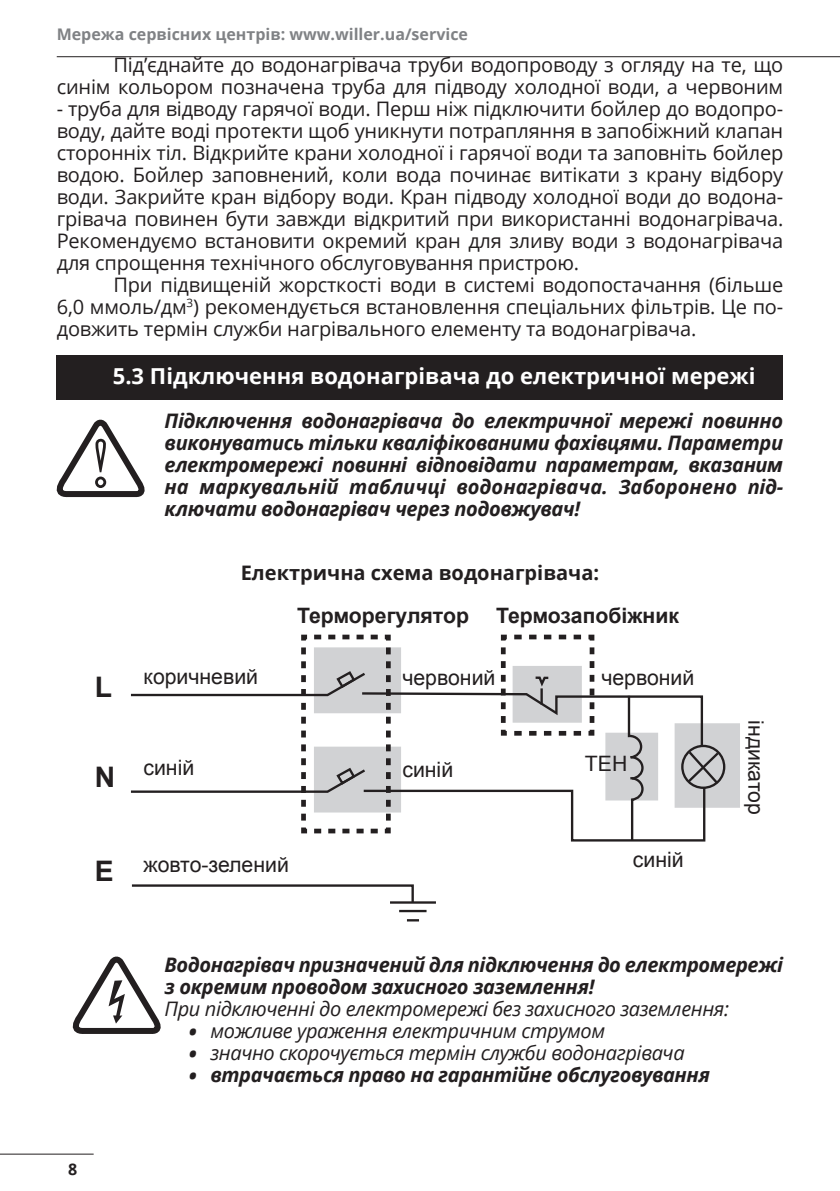
<style>
.page{position:relative;width:840px;height:1191px;background:#fff}
.page>*{position:absolute;margin:0;border:0;box-sizing:border-box;transform-origin:0 0}
.t1{font:700 28.2px "Arial";color:#231f20}
.t2{font:700 22px "Open Sans";color:#fff}
.t3{font:21.2px "Arial";color:#231f20}
.t4{font:700 21.2px "Arial";color:#231f20}
.t5{font:20px/22px "Open Sans";letter-spacing:-.01em;color:#231f20;text-align:justify}
.t6{font:italic 700 20px/22px "Open Sans";letter-spacing:-.02em;color:#231f20;text-align:justify}
.t7{font:italic 20px "Open Sans";letter-spacing:-.02em;color:#231f20}
.t8{font:700 20px "Open Sans";color:#231f20}
.t9{font:700 16px "Open Sans";color:#808285}
.t10{font:700 16px "Open Sans";color:#231f20}
.s1{font-size:28px}
.s2{font-weight:400;font-size:28px}
</style>
<div class="page">
<hr style="left:57px;top:56px;width:782px;height:1px;background:#231f20">
<hr style="left:0;top:1153px;width:94px;height:1px;background:#231f20">
<div style="left:57px;top:355px;width:725px;height:45px;background:#231f20"></div>
<svg style="left:56px;top:419px;width:89px;height:79px"></svg>
<svg style="left:72px;top:956px;width:89px;height:78px"></svg>
<div style="left:675px;top:724px;width:63px;height:82px;background:#d1d2d4"></div>
<div style="left:674px;top:723px;width:65px;height:84px;border:2px solid #d1d2d4"></div>
<svg style="left:130px;top:634px;width:596px;height:208px"></svg>
<svg style="left:131px;top:884px;width:284px;height:20px"></svg>
<hr style="left:390px;top:901px;width:45px;height:2px;background:#231f20">
<hr style="left:399px;top:910px;width:27px;height:2px;background:#231f20">
<svg style="left:407px;top:919px;width:12px;height:2px"></svg>
<p class="t9" style="left:57px;top:23px;width:412px">Мережа сервісних центрів: www.willer.ua/service</p>
<p class="t5" style="left:57px;top:53px;width:727px;text-align:right">Під’єднайте до водонагрівача труби водопроводу з огляду на те, що синім кольором позначена труба для підводу холодної води, а червоним</p>
<p class="t5" style="left:57px;top:97px;width:727px">- труба для відводу гарячої води. Перш ніж підключити бойлер до водопро&shy;воду, дайте воді протекти щоб уникнути потрапляння в запобіжний клапан сторонніх тіл. Відкрийте крани холодної i гарячої води та заповніть бойлер водою. Бойлер заповнений, коли вода починає витікати з крану відбору води. Закрийте кран відбору води. Кран підводу холодної води до водона&shy;грівача повинен бути завжди відкритий при використанні водонагрівача.<br>Рекомендуємо встановити окремий кран для зливу води з водонагрівача для спрощення технічного обслуговування пристрою.</p>
<p class="t5" style="left:57px;top:273px;width:727px;text-indent:57px">При підвищеній жорсткості води в системі водопостачання (більше 6,0 ммоль/дм<sup>3</sup>) рекомендується встановлення спеціальних фільтрів. Це по&shy;довжить термін служби нагрівального елементу та водонагрівача.</p>
<p class="t2" style="left:113px;top:360px;width:644px">5.3 Підключення водонагрівача до електричної мережі</p>
<p class="t6" style="left:164px;top:409px;width:619px">Підключення водонагрівача до електричної мережі повинно виконуватись тільки кваліфікованими фахівцями. Параметри електромережі повинні відповідати параметрам, вказаним на маркувальній табличці водонагрівача. Заборонено під&shy;ключати водонагрівач через подовжувач!</p>
<p class="t8" style="left:240px;top:558px;width:360px">Електрична схема водонагрівача:</p>
<h1 class="t1" style="left:95px;top:668px;width:19px">L</h1>
<h1 class="t1" style="left:95px;top:758px;width:22px">N</h1>
<h1 class="t1" style="left:95px;top:852px;width:20px">E</h1>
<p class="t4" style="left:297px;top:601px;width:173px">Терморегулятор</p>
<p class="t4" style="left:496px;top:601px;width:184px">Термозапобіжник</p>
<p class="t3" style="left:143px;top:663px;width:116px">коричневий</p>
<p class="t3" style="left:402px;top:663px;width:94px">червоний</p>
<p class="t3" style="left:601px;top:663px;width:94px">червоний</p>
<p class="t3" style="left:143px;top:753px;width:52px">синій</p>
<p class="t3" style="left:402px;top:755px;width:52px">синій</p>
<p class="t3" style="left:584px;top:749px;width:44px">ТЕН</p>
<p class="t3" style="left:769px;top:720px;width:96px;rotate:90deg">індикатор</p>
<p class="t3" style="left:143px;top:850px;width:147px">жовто-зелений</p>
<p class="t3" style="left:632px;top:846px;width:52px">синій</p>
<p class="t6" style="left:164px;top:953px;width:619px">Водонагрівач призначений для підключення до електромережі з окремим проводом захисного заземлення!</p>
<p class="t7" style="left:164px;top:995px;width:565px">При підключенні до електромережі без захисного заземлення:</p>
<p class="t7" style="left:187px;top:1017px;width:419px"><span class="s1">•</span> можливе ураження електричним струмом</p>
<p class="t7" style="left:187px;top:1039px;width:498px"><span class="s1">•</span> значно скорочується термін служби водонагрівача</p>
<p class="t6" style="left:187px;top:1063px;width:524px"><span class="s2">•</span> втрачається право на гарантійне обслуговування</p>
<p class="t10" style="left:68px;top:1157px;width:11px">8</p>
</div>
